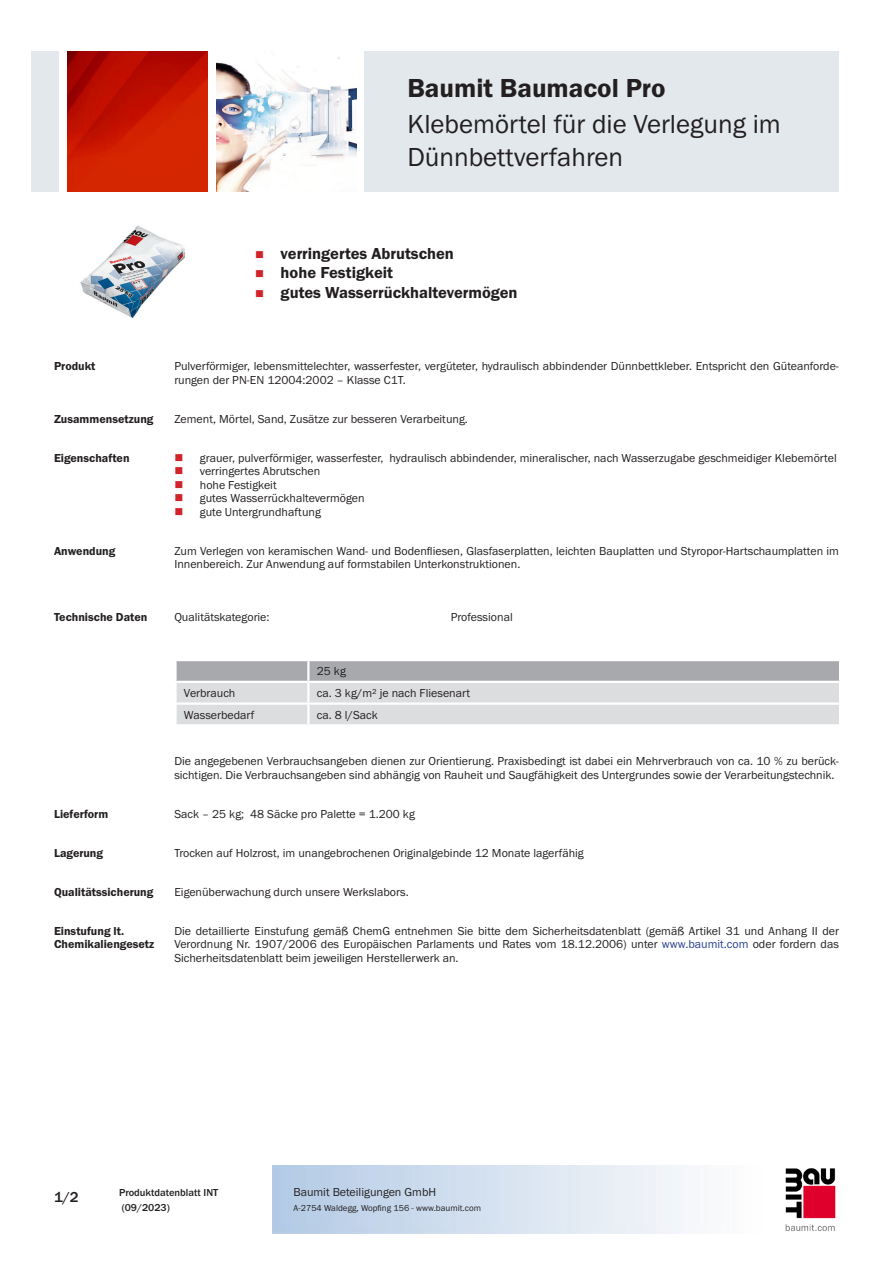
<style>
.page{position:relative;width:893px;height:1263px;background:#fff}
.page>*{position:absolute;margin:0;border:0;box-sizing:border-box;transform-origin:0 0}
.PDS_Produktname_Land{font:27px/32.4px "BM Franklin Gothic URW Boo";color:#231f20}
.PDS_Produktname{font:27px "BM Franklin Gothic URW Dem";color:#231f20}
.t1{font:16.5px "BM Franklin Gothic URW Dem";color:#231f20}
.t2{font:500 15px "BM Franklin Gothic URW";color:#231f20}
.PDS_Standard{font:12px/13.5px "BM Franklin Gothic URW Boo";color:#231f20}
.PDS_Header{font:12px/13.5px "BM Franklin Gothic URW Dem";color:#231f20}
.PDS_Standard_linksbü{font:12px "BM Franklin Gothic URW Boo";color:#231f20}
.t3{font:500 10.5px/15px "BM Franklin Gothic URW";color:#231f20}
.t4{font:9px "BM Franklin Gothic URW Boo";color:#231f20}
.s1{color:#253f8e}
</style>
<div class="page">
<img style="left:785px;top:1168px;width:51px;height:63px">
<div style="left:32px;top:51px;width:27px;height:140px;background:#e2e8eb"></div>
<img style="left:68px;top:52px;width:140px;height:139px">
<img style="left:216px;top:57px;width:141px;height:134px">
<div style="left:365px;top:51px;width:474px;height:140px;background:#e2e8eb"></div>
<img style="left:80px;top:225px;width:105px;height:93px">
<svg style="left:176px;top:660px;width:664px;height:64px;background:#cfd0d2"></svg>
<p class="PDS_Produktname" style="left:407px;top:71px;width:260px">Baumit Baumacol Pro</p>
<p class="PDS_Produktname_Land" style="left:407px;top:109px;width:375px">Klebemörtel für die Verlegung im<br>Dünnbettverfahren</p>
<p class="t1" style="left:281px;top:243px;width:175px">verringertes Abrutschen</p>
<p class="t1" style="left:281px;top:263px;width:114px">hohe Festigkeit</p>
<p class="t1" style="left:281px;top:282px;width:239px">gutes Wasserrückhaltevermögen</p>
<p class="PDS_Header" style="left:54px;top:360px;width:43px">Produkt</p>
<p class="PDS_Standard" style="left:174px;top:360px;width:666px">Pulverförmiger, lebensmittelechter, wasserfester, vergüteter, hydraulisch abbindender Dünnbettkleber. Entspricht den Güteanforde&shy;rungen der PN-EN 12004:2002 – Klasse C1T.</p>
<p class="PDS_Header" style="left:54px;top:412px;width:101px">Zusammensetzung</p>
<p class="PDS_Standard" style="left:174px;top:412px;width:295px">Zement, Mörtel, Sand, Zusätze zur besseren Verarbeitung.</p>
<p class="PDS_Header" style="left:54px;top:451px;width:77px">Eigenschaften</p>
<p class="PDS_Standard" style="left:200px;top:451px;width:638px">grauer, pulverförmiger, wasserfester, hydraulisch abbindender, mineralischer, nach Wasserzugabe geschmeidiger Klebemörtel</p>
<p class="PDS_Standard" style="left:200px;top:465px;width:122px">verringertes Abrutschen</p>
<p class="PDS_Standard" style="left:200px;top:478px;width:78px">hohe Festigkeit</p>
<p class="PDS_Standard" style="left:200px;top:492px;width:166px">gutes Wasserrückhaltevermögen</p>
<p class="PDS_Standard" style="left:200px;top:505px;width:123px">gute Untergrundhaftung</p>
<p class="PDS_Header" style="left:54px;top:544px;width:63px">Anwendung</p>
<p class="PDS_Standard" style="left:174px;top:544px;width:666px">Zum Verlegen von keramischen Wand- und Bodenfliesen, Glasfaserplatten, leichten Bauplatten und Styropor-Hartschaumplatten im<br>Innenbereich. Zur Anwendung auf formstabilen Unterkonstruktionen.</p>
<p class="PDS_Header" style="left:54px;top:610px;width:95px">Technische Daten</p>
<p class="PDS_Standard_linksbü" style="left:174px;top:609px;width:97px">Qualitätskategorie:</p>
<p class="PDS_Standard_linksbü" style="left:451px;top:609px;width:64px">Professional</p>
<p class="PDS_Standard_linksbü" style="left:317px;top:664px;width:31px">25 kg</p>
<p class="PDS_Standard_linksbü" style="left:184px;top:686px;width:53px">Verbrauch</p>
<p class="PDS_Standard_linksbü" style="left:317px;top:686px;width:155px">ca. 3 kg/m² je nach Fliesenart</p>
<p class="PDS_Standard_linksbü" style="left:184px;top:707px;width:72px">Wasserbedarf</p>
<p class="PDS_Standard_linksbü" style="left:317px;top:707px;width:62px">ca. 8 l/Sack</p>
<p class="PDS_Standard" style="left:174px;top:755px;width:666px">Die angegebenen Verbrauchsangeben dienen zur Orientierung. Praxisbedingt ist dabei ein Mehrverbrauch von ca. 10 % zu berück&shy;sichtigen. Die Verbrauchsangeben sind abhängig von Rauheit und Saugfähigkeit des Untergrundes sowie der Verarbeitungstechnik.</p>
<p class="PDS_Header" style="left:54px;top:807px;width:56px">Lieferform</p>
<p class="PDS_Standard" style="left:174px;top:807px;width:242px">Sack – 25 kg; 48 Säcke pro Palette = 1.200 kg</p>
<p class="PDS_Header" style="left:54px;top:846px;width:51px">Lagerung</p>
<p class="PDS_Standard" style="left:174px;top:846px;width:411px">Trocken auf Holzrost, im unangebrochenen Originalgebinde 12 Monate lagerfähig</p>
<p class="PDS_Header" style="left:54px;top:885px;width:101px">Qualitätssicherung</p>
<p class="PDS_Standard" style="left:174px;top:885px;width:236px">Eigenüberwachung durch unsere Werkslabors.</p>
<p class="PDS_Header" style="left:54px;top:924px;width:102px">Einstufung lt.<br>Chemikaliengesetz</p>
<p class="PDS_Standard" style="left:174px;top:924px;width:666px;text-align:justify">Die detaillierte Einstufung gemäß ChemG entnehmen Sie bitte dem Sicherheitsdatenblatt (gemäß Artikel 31 und Anhang II der Verordnung Nr. 1907/2006 des Europäischen Parlaments und Rates vom 18.12.2006) unter <span class="s1">www.baumit.com</span> oder fordern das Sicherheitsdatenblatt beim jeweiligen Herstellerwerk an.</p>
<p class="t2" style="left:54px;top:1188px;width:26px">1/2</p>
<p class="t3" style="left:119px;top:1185px;width:101px">Produktdatenblatt INT (09/2023)</p>
<p class="PDS_Standard" style="left:293px;top:1185px;width:144px">Baumit Beteiligungen GmbH</p>
<p class="t4" style="left:293px;top:1202px;width:189px">A-2754 Waldegg, Wopfing 156 - www.baumit.com</p>
</div>
